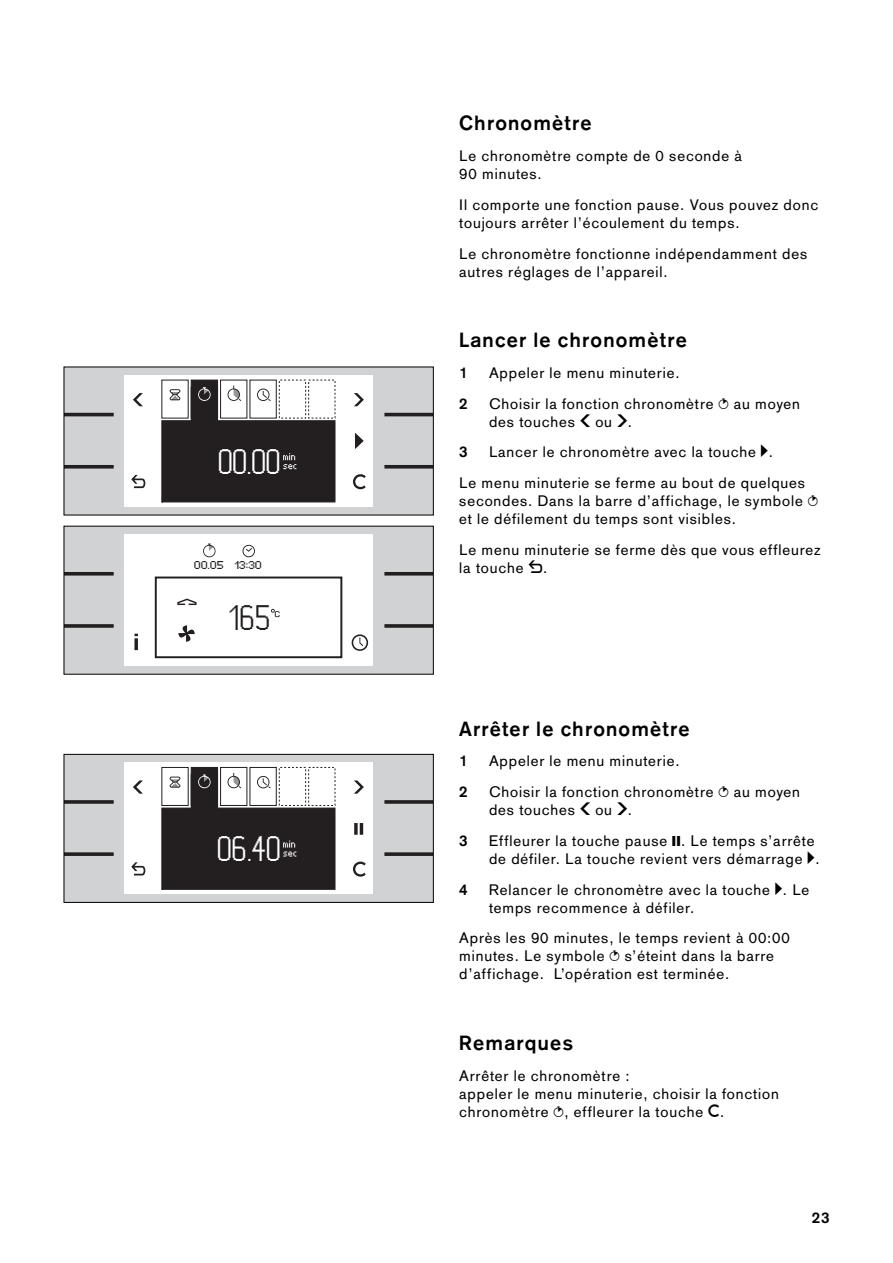
<style>
.page{position:relative;width:893px;height:1263px;background:#fff}
.page>*{position:absolute;margin:0;border:0;box-sizing:border-box;transform-origin:0 0}
.t1{font:33.15px "GA Gnumbers";color:#fff}
.t2{font:33.15px "GA Gnumbers";color:#231f20}
.t3{font:700 20.25px "Gaggenau";letter-spacing:.055em;color:#000}
.t4{font:15px/18px "Gaggenau";letter-spacing:.06em;color:#000}
.t5{font:700 15px "Gaggenau";color:#000}
.t6{font:11.7px "GA Gtext 1";color:#231f20}
.s1{font-family:"GA Gsymb 1";font-size:18px}
</style>
<div class="page">
<div style="left:66px;top:369px;width:365px;height:144px;background:#d1d2d4"></div>
<hr style="left:64px;top:413px;width:50px;height:3px;background:#231f20">
<svg style="left:66px;top:465px;width:48px;height:4px"></svg>
<hr style="left:384px;top:413px;width:49px;height:3px;background:#231f20">
<svg style="left:384px;top:465px;width:47px;height:4px"></svg>
<div style="left:125px;top:375px;width:248px;height:132px;background:#fff"></div>
<svg style="left:354px;top:393px;width:10px;height:13px"></svg>
<svg style="left:133px;top:393px;width:10px;height:13px"></svg>
<svg style="left:131px;top:475px;width:14px;height:13px"></svg>
<svg style="left:353px;top:474px;width:13px;height:15px"></svg>
<svg style="left:355px;top:433px;width:9px;height:16px"></svg>
<svg style="left:161px;top:379px;width:175px;height:124px"></svg>
<div style="left:66px;top:528px;width:365px;height:145px;background:#d1d2d4"></div>
<svg style="left:66px;top:572px;width:48px;height:4px"></svg>
<svg style="left:66px;top:624px;width:48px;height:4px"></svg>
<svg style="left:384px;top:572px;width:47px;height:4px"></svg>
<svg style="left:384px;top:624px;width:47px;height:4px"></svg>
<div style="left:125px;top:534px;width:248px;height:132px;background:#fff"></div>
<div style="left:155px;top:577px;width:187px;height:81px;border:2px solid #231f20"></div>
<svg style="left:271px;top:609px;width:8px;height:8px"></svg>
<svg style="left:242px;top:545px;width:13px;height:12px"></svg>
<svg style="left:203px;top:544px;width:12px;height:13px"></svg>
<svg style="left:177px;top:599px;width:19px;height:6px"></svg>
<svg style="left:178px;top:625px;width:17px;height:17px"></svg>
<svg style="left:351px;top:634px;width:17px;height:17px"></svg>
<svg style="left:134px;top:638px;width:4px;height:12px"></svg>
<div style="left:66px;top:756px;width:365px;height:145px;background:#d1d2d4"></div>
<svg style="left:66px;top:800px;width:48px;height:4px"></svg>
<svg style="left:66px;top:852px;width:48px;height:4px"></svg>
<svg style="left:384px;top:800px;width:47px;height:4px"></svg>
<svg style="left:384px;top:852px;width:47px;height:4px"></svg>
<div style="left:125px;top:762px;width:248px;height:132px;background:#fff"></div>
<svg style="left:354px;top:780px;width:10px;height:14px"></svg>
<svg style="left:133px;top:780px;width:10px;height:14px"></svg>
<svg style="left:131px;top:862px;width:14px;height:13px"></svg>
<svg style="left:353px;top:862px;width:13px;height:15px"></svg>
<svg style="left:354px;top:823px;width:9px;height:12px"></svg>
<svg style="left:161px;top:766px;width:175px;height:124px"></svg>
<div style="left:64px;top:754px;width:369px;height:149px;border:1px solid #000"></div>
<h1 class="t1" style="left:219px;top:443px;width:64px">00.00</h1>
<p class="t6" style="left:194px;top:561px;width:69px">00.05 13:30</p>
<h1 class="t2" style="left:228px;top:599px;width:44px">165</h1>
<h1 class="t1" style="left:218px;top:830px;width:65px">06.40</h1>
<h2 class="t3" style="left:459px;top:116px;width:134px">Chronomètre</h2>
<p class="t4" style="left:459px;top:148px;width:284px">Le chronomètre compte de 0 seconde à<br>90 minutes.</p>
<p class="t4" style="left:459px;top:197px;width:360px">Il comporte une fonction pause. Vous pouvez donc toujours arrêter l’écoulement du temps.</p>
<p class="t4" style="left:459px;top:246px;width:349px">Le chronomètre fonctionne indépendamment des autres réglages de l’appareil.</p>
<h2 class="t3" style="left:459px;top:333px;width:229px">Lancer le chronomètre</h2>
<p class="t5" style="left:459px;top:367px;width:10px">1</p>
<p class="t4" style="left:489px;top:365px;width:192px">Appeler le menu minuterie.</p>
<p class="t5" style="left:459px;top:398px;width:10px">2</p>
<p class="t4" style="left:489px;top:396px;width:312px">Choisir la fonction chronomètre <span class="s1">N</span> au moyen des touches <span class="s1">F</span> ou <span class="s1">G</span>.</p>
<p class="t5" style="left:459px;top:447px;width:10px">3</p>
<p class="t4" style="left:459px;top:438px;width:347px;line-height:30.8px;text-align:center">Lancer le chronomètre avec la touche <span class="s1">M</span>.<br>Le menu minuterie se ferme au bout de quelques</p>
<p class="t4" style="left:459px;top:494px;width:360px">secondes. Dans la barre d’affichage, le symbole <span class="s1">N </span>et le défilement du temps sont visibles.</p>
<p class="t4" style="left:459px;top:542px;width:363px">Le menu minuterie se ferme dès que vous effleurez la touche <span class="s1">B</span>.</p>
<h2 class="t3" style="left:459px;top:721px;width:232px">Arrêter le chronomètre</h2>
<p class="t5" style="left:459px;top:756px;width:10px">1</p>
<p class="t4" style="left:489px;top:754px;width:192px">Appeler le menu minuterie.</p>
<p class="t5" style="left:459px;top:787px;width:10px">2</p>
<p class="t4" style="left:489px;top:785px;width:312px">Choisir la fonction chronomètre <span class="s1">N</span> au moyen des touches <span class="s1">F</span> ou <span class="s1">G</span>.</p>
<p class="t5" style="left:459px;top:835px;width:10px">3</p>
<p class="t4" style="left:489px;top:833px;width:332px">Effleurer la touche pause <span class="s1">L</span>. Le temps s’arrête de défiler. La touche revient vers démarrage <span class="s1">M</span>.</p>
<p class="t5" style="left:459px;top:884px;width:10px">4</p>
<p class="t4" style="left:489px;top:882px;width:322px">Relancer le chronomètre avec la touche <span class="s1">M</span>. Le temps recommence à défiler.</p>
<p class="t4" style="left:459px;top:931px;width:332px">Après les 90 minutes, le temps revient à 00:00 minutes. Le symbole <span class="s1">N</span> s’éteint dans la barre d’affichage. L’opération est terminée.</p>
<h2 class="t3" style="left:459px;top:1036px;width:115px">Remarques</h2>
<p class="t4" style="left:459px;top:1068px;width:321px">Arrêter le chronomètre :<br>appeler le menu minuterie, choisir la fonction chronomètre <span class="s1">N</span>, effleurer la touche <span class="s1">J</span>.</p>
<p class="t5" style="left:811px;top:1213px;width:19px">23</p>
</div>
